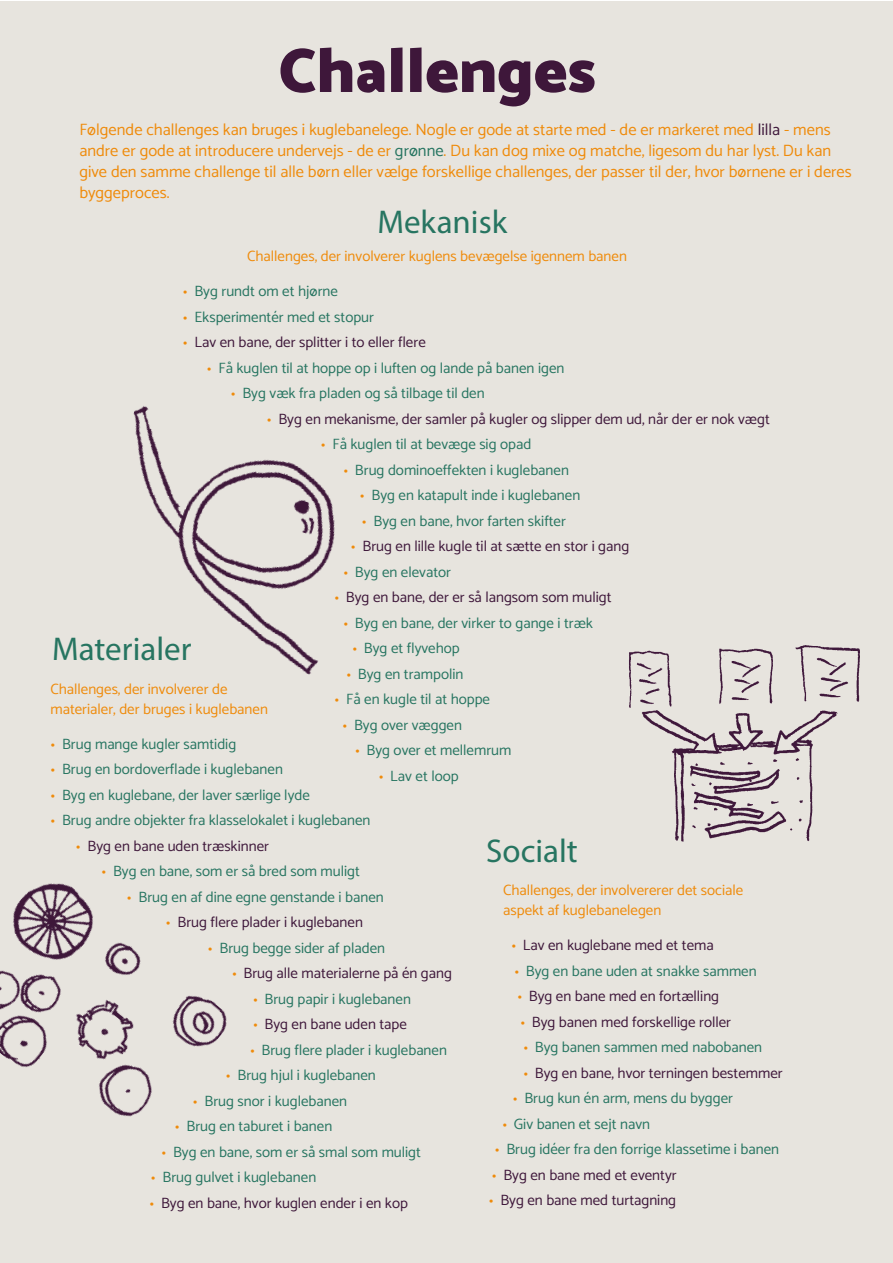
<style>
.page{position:relative;width:893px;height:1263px;background:#fff}
.page>*{position:absolute;margin:0;border:0;box-sizing:border-box;transform-origin:0 0}
.t1{font:900 63px "Catamaran";color:#3e173a}
.t2{font:33px "Myriad Pro";color:#277561}
.t3{font:16.5px/21px "Catamaran";color:#ef8b0b}
.t4{font:15px "Catamaran";color:#277561}
.t5{font:15px "Catamaran";color:#3e173a}
.t6{font:15px "Catamaran";color:#ef8b0b}
.s1{color:#3e173a}
.s2{color:#277561}
.s3{font-family:"Myriad Pro";color:#ef8b0c}
.s4{font-family:"Myriad Pro";color:#ef8b0b}
</style>
<div class="page">
<div style="left:0;top:1px;width:893px;height:1262px;background:#e7e4de"></div>
<img style="left:133px;top:406px;width:202px;height:269px">
<img style="left:0;top:883px;width:227px;height:234px">
<img style="left:629px;top:645px;width:231px;height:197px">
<p class="t1" style="left:279px;top:23px;width:319px">Challenges</p>
<p class="t3" style="left:79px;top:119px;width:774px">Følgende challenges kan bruges i kuglebanelege. Nogle er gode at starte med - de er markeret med <span class="s1">lilla</span> - mens andre er gode at introducere undervejs - de er <span class="s2">grønne</span>. Du kan dog mixe og matche, ligesom du har lyst. Du kan give den samme challenge til alle børn eller vælge forskellige challenges, der passer til der, hvor børnene er i deres byggeproces.</p>
<p class="t2" style="left:377px;top:201px;width:131px">Mekanisk</p>
<p class="t6" style="left:247px;top:245px;width:381px">Challenges, der involverer kuglens bevægelse igennem banen</p>
<p class="t4" style="left:183px;top:280px;width:156px"><span class="s3">•</span> Byg rundt om et hjørne</p>
<p class="t4" style="left:183px;top:305px;width:192px"><span class="s4">•</span> Eksperimentér med et stopur</p>
<p class="t5" style="left:183px;top:331px;width:244px"><span class="s4">•</span> Lav en bane, der splitter i to eller flere</p>
<p class="t4" style="left:207px;top:356px;width:359px"><span class="s4">•</span> Få kuglen til at hoppe op i luften og lande på banen igen</p>
<p class="t4" style="left:231px;top:382px;width:255px"><span class="s4">•</span> Byg væk fra pladen og så tilbage til den</p>
<p class="t5" style="left:267px;top:407px;width:504px"><span class="s4">•</span> Byg en mekanisme, der samler på kugler og slipper dem ud, når der er nok vægt</p>
<p class="t4" style="left:321px;top:433px;width:212px"><span class="s4">•</span> Få kuglen til at bevæge sig opad</p>
<p class="t4" style="left:344px;top:458px;width:227px"><span class="s4">•</span> Brug dominoeffekten i kuglebanen</p>
<p class="t4" style="left:360px;top:484px;width:222px"><span class="s4">•</span> Byg en katapult inde i kuglebanen</p>
<p class="t4" style="left:362px;top:509px;width:205px"><span class="s4">•</span> Byg en bane, hvor farten skifter</p>
<p class="t5" style="left:351px;top:535px;width:279px"><span class="s4">•</span> Brug en lille kugle til at sætte en stor i gang</p>
<p class="t4" style="left:344px;top:560px;width:109px"><span class="s4">•</span> Byg en elevator</p>
<p class="t5" style="left:335px;top:586px;width:278px"><span class="s4">•</span> Byg en bane, der er så langsom som muligt</p>
<p class="t4" style="left:344px;top:611px;width:251px"><span class="s4">•</span> Byg en bane, der virker to gange i træk</p>
<p class="t4" style="left:353px;top:637px;width:109px"><span class="s4">•</span> Byg et flyvehop</p>
<p class="t4" style="left:347px;top:662px;width:118px"><span class="s4">•</span> Byg en trampolin</p>
<p class="t4" style="left:335px;top:688px;width:157px"><span class="s4">•</span> Få en kugle til at hoppe</p>
<p class="t4" style="left:343px;top:713px;width:121px"><span class="s4">•</span> Byg over væggen</p>
<p class="t4" style="left:355px;top:739px;width:158px"><span class="s4">•</span> Byg over et mellemrum</p>
<p class="t4" style="left:379px;top:764px;width:81px"><span class="s4">•</span> Lav et loop</p>
<p class="t2" style="left:52px;top:629px;width:141px">Materialer</p>
<p class="t6" style="left:50px;top:678px;width:179px">Challenges, der involverer de</p>
<p class="t6" style="left:50px;top:697px;width:219px">materialer, der bruges i kuglebanen</p>
<p class="t4" style="left:51px;top:732px;width:187px"><span class="s4">•</span> Brug mange kugler samtidig</p>
<p class="t4" style="left:51px;top:757px;width:234px"><span class="s4">•</span> Brug en bordoverflade i kuglebanen</p>
<p class="t4" style="left:51px;top:783px;width:261px"><span class="s4">•</span> Byg en kuglebane, der laver særlige lyde</p>
<p class="t4" style="left:51px;top:808px;width:321px"><span class="s4">•</span> Brug andre objekter fra klasselokalet i kuglebanen</p>
<p class="t5" style="left:76px;top:834px;width:194px"><span class="s4">•</span> Byg en bane uden træskinner</p>
<p class="t4" style="left:102px;top:859px;width:260px"><span class="s4">•</span> Byg en bane, som er så bred som muligt</p>
<p class="t4" style="left:127px;top:885px;width:258px"><span class="s4">•</span> Brug en af dine egne genstande i banen</p>
<p class="t5" style="left:166px;top:910px;width:198px"><span class="s4">•</span> Brug flere plader i kuglebanen</p>
<p class="t4" style="left:208px;top:936px;width:178px"><span class="s4">•</span> Brug begge sider af pladen</p>
<p class="t5" style="left:232px;top:961px;width:221px"><span class="s4">•</span> Brug alle materialerne på én gang</p>
<p class="t4" style="left:253px;top:987px;width:159px"><span class="s4">•</span> Brug papir i kuglebanen</p>
<p class="t5" style="left:253px;top:1012px;width:155px"><span class="s4">•</span> Byg en bane uden tape</p>
<p class="t4" style="left:250px;top:1038px;width:198px"><span class="s4">•</span> Brug flere plader i kuglebanen</p>
<p class="t4" style="left:226px;top:1063px;width:151px"><span class="s4">•</span> Brug hjul i kuglebanen</p>
<p class="t4" style="left:193px;top:1089px;width:155px"><span class="s4">•</span> Brug snor i kuglebanen</p>
<p class="t4" style="left:175px;top:1114px;width:158px"><span class="s4">•</span> Brug en taburet i banen</p>
<p class="t4" style="left:162px;top:1140px;width:261px"><span class="s4">•</span> Byg en bane, som er så smal som muligt</p>
<p class="t4" style="left:151px;top:1165px;width:166px"><span class="s4">•</span> Brug gulvet i kuglebanen</p>
<p class="t5" style="left:150px;top:1191px;width:260px"><span class="s4">•</span> Byg en bane, hvor kuglen ender i en kop</p>
<p class="t2" style="left:486px;top:831px;width:93px">Socialt</p>
<p class="t6" style="left:503px;top:879px;width:242px">Challenges, der involvererer det sociale</p>
<p class="t6" style="left:503px;top:898px;width:160px">aspekt af kuglebanelegen</p>
<p class="t5" style="left:512px;top:934px;width:204px"><span class="s4">•</span> Lav en kuglebane med et tema</p>
<p class="t4" style="left:515px;top:959px;width:244px"><span class="s4">•</span> Byg en bane uden at snakke sammen</p>
<p class="t5" style="left:518px;top:985px;width:203px"><span class="s4">•</span> Byg en bane med en fortælling</p>
<p class="t5" style="left:521px;top:1010px;width:212px"><span class="s4">•</span> Byg banen med forskellige roller</p>
<p class="t4" style="left:524px;top:1036px;width:240px"><span class="s4">•</span> Byg banen sammen med nabobanen</p>
<p class="t5" style="left:524px;top:1061px;width:261px"><span class="s4">•</span> Byg en bane, hvor terningen bestemmer</p>
<p class="t4" style="left:513px;top:1087px;width:221px"><span class="s4">•</span> Brug kun én arm, mens du bygger</p>
<p class="t4" style="left:503px;top:1112px;width:149px"><span class="s4">•</span> Giv banen et sejt navn</p>
<p class="t4" style="left:495px;top:1138px;width:285px"><span class="s4">•</span> Brug idéer fra den forrige klassetime i banen</p>
<p class="t5" style="left:492px;top:1163px;width:186px"><span class="s4">•</span> Byg en bane med et eventyr</p>
<p class="t5" style="left:489px;top:1189px;width:188px"><span class="s4">•</span> Byg en bane med turtagning</p>
</div>
